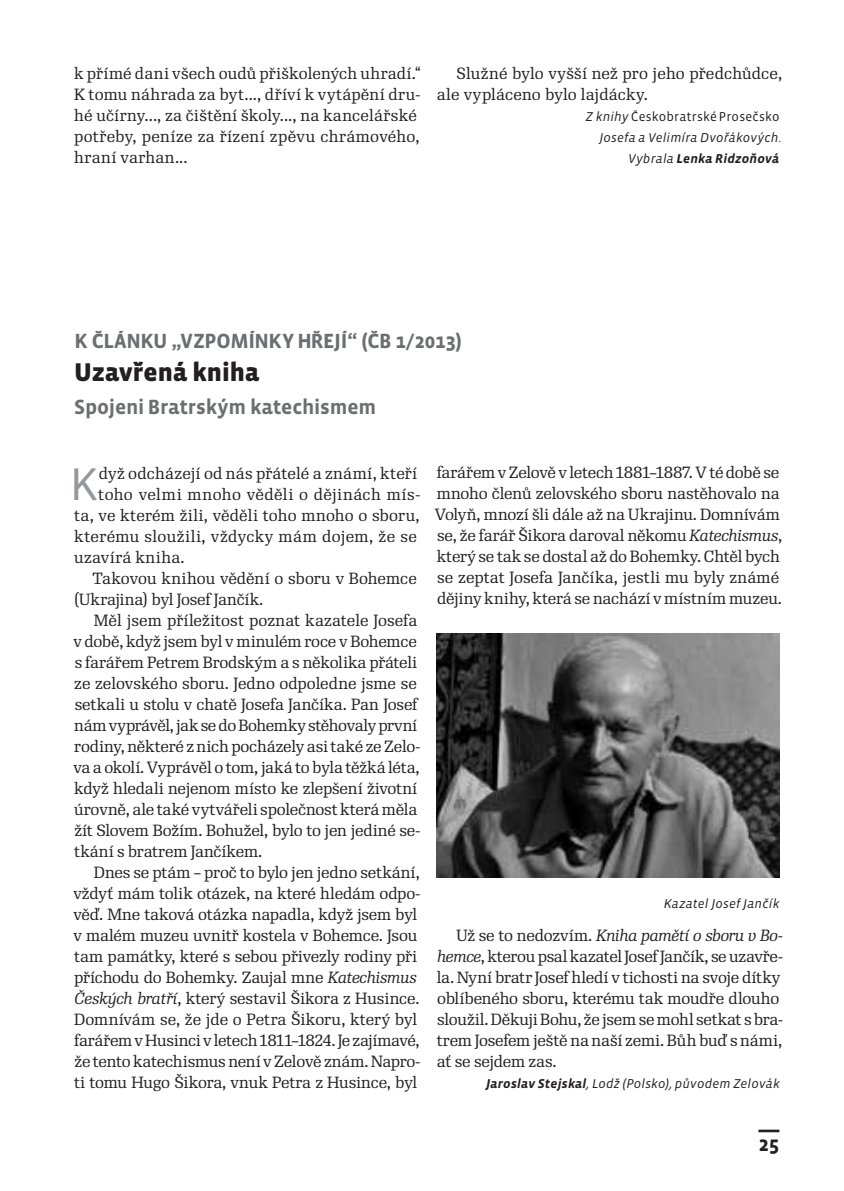
<style>
.page{position:relative;width:844px;height:1191px;background:#fff}
.page>*{position:absolute;margin:0;border:0;box-sizing:border-box;transform-origin:0 0}
.t1{font:46.9px "Vista Sans OT";color:#95979a}
.t2{font:900 26.25px "Vista Sans OT";letter-spacing:.005em;color:#231f20}
.t3{font:700 21px "Vista Sans OT";letter-spacing:-.005em;color:#6d6e71}
.t4{font:700 21px "Vista Sans OT";color:#231f20}
.t5{font:15.75px/21px "Re Public Book CE";letter-spacing:-.005em;color:#231f20}
.t6{font:15.75px/21px "Re Public Book CE";letter-spacing:.015em;color:#231f20}
.t7{font:15.75px "Re Public Book CE";letter-spacing:.025em;color:#231f20}
.t8{font:15.75px "Re Public Book CE";letter-spacing:-.025em;color:#231f20}
.t9{font:15.75px "Re Public Book CE";letter-spacing:-.03em;color:#231f20}
.t10{font:15.75px "Re Public Book CE";letter-spacing:.02em;color:#231f20}
.t11{font:italic 13.12px/21px "Vista Sans OT";letter-spacing:.015em;color:#231f20;text-align:right}
.s1{font-style:normal}
.s2{font-weight:700}
.s3{font-style:italic}
</style>
<div class="page">
<img style="left:437px;top:633px;width:342px;height:244px">
<hr style="left:758px;top:1129px;width:21px;height:3px;background:#231f20">
<p class="t6" style="left:74px;top:63px;width:348px">k přímé dani všech oudů přiškolených uhradí.“ K tomu náhrada za byt..., dříví k vytápění dru&shy;hé učírny..., za čištění školy..., na kancelářské potřeby, peníze za řízení zpěvu chrámového, hraní varhan...</p>
<p class="t5" style="left:436px;top:63px;width:347px;text-indent:20px">Služné bylo vyšší než pro jeho předchůdce, ale vypláceno bylo lajdácky.</p>
<p class="t11" style="left:585px;top:106px;width:197px">Z knihy <span class="s1">Českobratrské Prosečsko<br></span>Josefa a Velimíra Dvořákových.<br>Vybrala <span class="s2">Lenka Ridzoňová</span></p>
<h3 class="t3" style="left:75px;top:329px;width:388px">K ČLÁNKU „VZPOMÍNKY HŘEJÍ“ (ČB 1/2013)</h3>
<h2 class="t2" style="left:74px;top:357px;width:186px">Uzavřená kniha</h2>
<h3 class="t3" style="left:74px;top:395px;width:303px">Spojeni Bratrským katechismem</h3>
<h1 class="t1" style="left:72px;top:458px;width:28px">K</h1>
<p class="t5" style="left:99px;top:462px;width:320px">dyž odcházejí od nás přátelé a známí, kteří</p>
<p class="t7" style="left:98px;top:484px;width:323px">toho velmi mnoho věděli o dějinách mís-</p>
<p class="t5" style="left:74px;top:504px;width:347px">ta, ve kterém žili, věděli toho mnoho o sboru,</p>
<p class="t10" style="left:74px;top:526px;width:344px">kterému sloužili, vždycky mám dojem, že se</p>
<p class="t7" style="left:74px;top:547px;width:112px">uzavírá kniha.</p>
<p class="t5" style="left:93px;top:567px;width:325px">Takovou knihou vědění o sboru v Bohemce</p>
<p class="t5" style="left:74px;top:588px;width:191px">(Ukrajina) byl Josef Jančík.</p>
<p class="t5" style="left:94px;top:609px;width:325px">Měl jsem příležitost poznat kazatele Josefa</p>
<p class="t5" style="left:73px;top:630px;width:345px">v době, když jsem byl v minulém roce v Bohemce</p>
<p class="t5" style="left:75px;top:651px;width:344px">s farářem Petrem Brodským a s několika přáteli</p>
<p class="t5" style="left:74px;top:672px;width:344px">ze zelovského sboru. Jedno odpoledne jsme se</p>
<p class="t5" style="left:75px;top:693px;width:344px">setkali u stolu v chatě Josefa Jančíka. Pan Josef</p>
<p class="t9" style="left:74px;top:715px;width:344px">nám vyprávěl, jak se do Bohemky stěhovaly první</p>
<p class="t5" style="left:74px;top:735px;width:347px">rodiny, některé z nich pocházely asi také ze Zelo-</p>
<p class="t5" style="left:73px;top:756px;width:348px">va a okolí. Vyprávěl o tom, jaká to byla těžká léta,</p>
<p class="t5" style="left:74px;top:777px;width:344px">když hledali nejenom místo ke zlepšení životní</p>
<p class="t5" style="left:74px;top:798px;width:344px">úrovně, ale také vytvářeli společnost která měla</p>
<p class="t5" style="left:74px;top:819px;width:347px">žít Slovem Božím. Bohužel, bylo to jen jediné se-</p>
<p class="t5" style="left:74px;top:840px;width:189px">tkání s bratrem Jančíkem.</p>
<p class="t5" style="left:94px;top:861px;width:327px">Dnes se ptám – proč to bylo jen jedno setkání,</p>
<p class="t5" style="left:73px;top:882px;width:348px">vždyť mám tolik otázek, na které hledám odpo-</p>
<p class="t5" style="left:73px;top:903px;width:345px">věď. Mne taková otázka napadla, když jsem byl</p>
<p class="t5" style="left:73px;top:924px;width:345px">v malém muzeu uvnitř kostela v Bohemce. Jsou</p>
<p class="t5" style="left:74px;top:945px;width:344px">tam památky, které s sebou přivezly rodiny při</p>
<p class="t5" style="left:74px;top:966px;width:344px">příchodu do Bohemky. Zaujal mne <span class="s3">Katechismus</span></p>
<p class="t5" style="left:75px;top:987px;width:346px"><span class="s3">Českých bratří</span>, který sestavil Šikora z Husince.</p>
<p class="t5" style="left:74px;top:1008px;width:344px">Domnívám se, že jde o Petra Šikoru, který byl</p>
<p class="t8" style="left:74px;top:1030px;width:347px">farářem v Husinci v letech 1811–1824. Je zajímavé,</p>
<p class="t5" style="left:74px;top:1050px;width:347px">že tento katechismus není v Zelově znám. Napro-</p>
<p class="t5" style="left:74px;top:1071px;width:344px">ti tomu Hugo Šikora, vnuk Petra z Husince, byl</p>
<p class="t5" style="left:435px;top:462px;width:349px">farářem v Zelově v letech 1881–1887. V té době se mnoho členů zelovského sboru nastěhovalo na Volyň, mnozí šli dále až na Ukrajinu. Domnívám se, že farář Šikora daroval někomu <span class="s3">Katechismus</span>, který se tak se dostal až do Bohemky. Chtěl bych se zeptat Josefa Jančíka, jestli mu byly známé dějiny knihy, která se nachází v místním muzeu.</p>
<p class="t11" style="left:663px;top:893px;width:117px">Kazatel Josef Jančík</p>
<p class="t5" style="left:436px;top:924px;width:348px;text-indent:19px">Už se to nedozvím. <span class="s3">Kniha pamětí o sboru v Bo&shy;hemce</span>, kterou psal kazatel Josef Jančík, se uzavře&shy;la. Nyní bratr Josef hledí v tichosti na svoje dítky oblíbeného sboru, kterému tak moudře dlouho sloužil. Děkuji Bohu, že jsem se mohl setkat s bra&shy;trem Josefem ještě na naší zemi. Bůh buď s námi, ať se sejdem zas.</p>
<p class="t11" style="left:486px;top:1072px;width:295px"><span class="s2">Jaroslav Stejskal</span>, Lodž (Polsko), původem Zelovák</p>
<h3 class="t4" style="left:758px;top:1132px;width:22px">25</h3>
</div>
